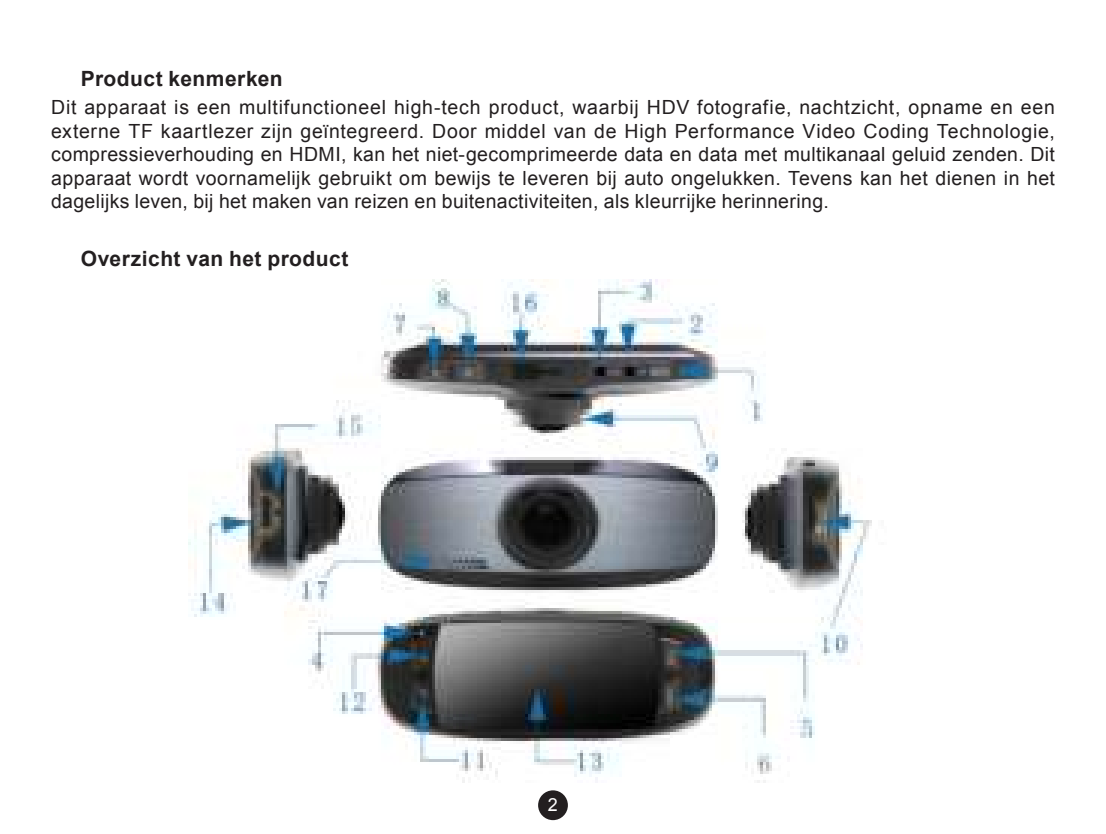
<style>
.page{position:relative;width:1106px;height:834px;background:#fff}
.page>*{position:absolute;margin:0;border:0;box-sizing:border-box;transform-origin:0 0}
.t1{font:700 21px "Arial";letter-spacing:.02em;color:#231f20}
.t2{font:19.5px/23.4px "Arial";letter-spacing:.02em;color:#231f20;text-align:justify}
.t3{font:18px "Arial";color:#fff}
</style>
<div class="page">
<div style="left:538px;top:790px;width:30px;height:30px;background:#231f20;border-radius:50%"></div>
<img style="left:189px;top:279px;width:683px;height:503px">
<p class="t1" style="left:81px;top:71px;width:203px">Product kenmerken</p>
<p class="t2" style="left:51px;top:97px;width:1005px">Dit apparaat is een multifunctioneel high-tech product, waarbij HDV fotografie, nachtzicht, opname en een externe TF kaartlezer zijn geïntegreerd. Door middel van de High Performance Video Coding Technologie, compressieverhouding en HDMI, kan het niet-gecomprimeerde data en data met multikanaal geluid zenden. Dit apparaat wordt voornamelijk gebruikt om bewijs te leveren bij auto ongelukken. Tevens kan het dienen in het dagelijks leven, bij het maken van reizen en buitenactiviteiten, als kleurrijke herinnering.</p>
<p class="t1" style="left:81px;top:251px;width:269px">Overzicht van het product</p>
<p class="t3" style="left:548px;top:798px;width:12px">2</p>
</div>
